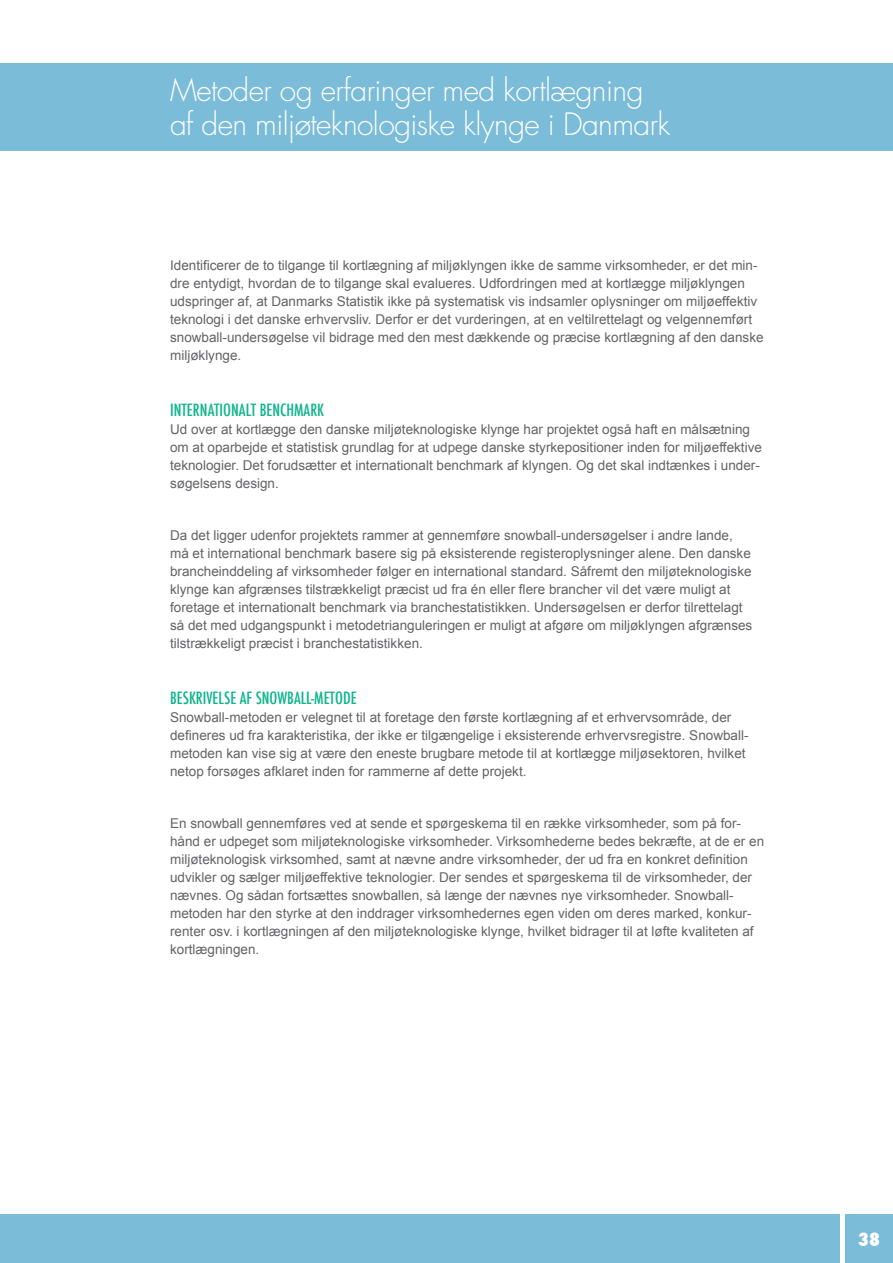
<style>
.page{position:relative;width:893px;height:1263px;background:#fff}
.page>*{position:absolute;margin:0;border:0;box-sizing:border-box;transform-origin:0 0}
.t1{font:300 30px/34.5px "Futura Std";letter-spacing:-.02em;color:#fff}
.t2{font:800 condensed 18px "Futura";color:#fff}
.t3{font:500 condensed 16.5px "Futura";color:#10b58d}
.t4{font:13.5px/18px "Arial";color:#636366}
</style>
<div class="page">
<div style="left:0;top:1215px;width:839px;height:48px;background:#7bbcd9"></div>
<div style="left:0;top:64px;width:893px;height:87px;background:#7bbcd9"></div>
<div style="left:845px;top:1215px;width:48px;height:48px;background:#7bbcd9"></div>
<h1 class="t1" style="left:170px;top:73px;width:502px">Metoder og erfaringer med kortlægning af den miljøteknologiske klynge i Danmark</h1>
<p class="t4" style="left:170px;top:256px;width:595px">Identificerer de to tilgange til kortlægning af miljøklyngen ikke de samme virksomheder, er det min&shy;dre entydigt, hvordan de to tilgange skal evalueres. Udfordringen med at kortlægge miljøklyngen udspringer af, at Danmarks Statistik ikke på systematisk vis indsamler oplysninger om miljøeffektiv teknologi i det danske erhvervsliv. Derfor er det vurderingen, at en veltilrettelagt og velgennemført snowball-undersøgelse vil bidrage med den mest dækkende og præcise kortlægning af den danske miljøklynge.</p>
<p class="t3" style="left:170px;top:399px;width:156px">INTERNATIONALT BENCHMARK</p>
<p class="t4" style="left:170px;top:420px;width:593px">Ud over at kortlægge den danske miljøteknologiske klynge har projektet også haft en målsætning om at oparbejde et statistisk grundlag for at udpege danske styrkepositioner inden for miljøeffektive teknologier. Det forudsætter et internationalt benchmark af klyngen. Og det skal indtænkes i under&shy;søgelsens design.</p>
<p class="t4" style="left:170px;top:526px;width:584px">Da det ligger udenfor projektets rammer at gennemføre snowball-undersøgelser i andre lande, må et international benchmark basere sig på eksisterende registeroplysninger alene. Den danske brancheinddeling af virksomheder følger en international standard. Såfremt den miljøteknologiske klynge kan afgrænses tilstrækkeligt præcist ud fra én eller flere brancher vil det være muligt at foretage et internationalt benchmark via branchestatistikken. Undersøgelsen er derfor tilrettelagt så det med udgangspunkt i metodetrianguleringen er muligt at afgøre om miljøklyngen afgrænses tilstrækkeligt præcist i branchestatistikken.</p>
<p class="t3" style="left:170px;top:687px;width:188px">BESKRIVELSE AF SNOWBALL-METODE</p>
<p class="t4" style="left:170px;top:708px;width:580px">Snowball-metoden er velegnet til at foretage den første kortlægning af et erhvervsområde, der defineres ud fra karakteristika, der ikke er tilgængelige i eksisterende erhvervsregistre. Snowball&shy;metoden kan vise sig at være den eneste brugbare metode til at kortlægge miljøsektoren, hvilket netop forsøges afklaret inden for rammerne af dette projekt.</p>
<p class="t4" style="left:170px;top:814px;width:596px">En snowball gennemføres ved at sende et spørgeskema til en række virksomheder, som på for&shy;hånd er udpeget som miljøteknologiske virksomheder. Virksomhederne bedes bekræfte, at de er en miljøteknologisk virksomhed, samt at nævne andre virksomheder, der ud fra en konkret definition udvikler og sælger miljøeffektive teknologier. Der sendes et spørgeskema til de virksomheder, der nævnes. Og sådan fortsættes snowballen, så længe der nævnes nye virksomheder. Snowball&shy;metoden har den styrke at den inddrager virksomhedernes egen viden om deres marked, konkur&shy;renter osv. i kortlægningen af den miljøteknologiske klynge, hvilket bidrager til at løfte kvaliteten af kortlægningen.</p>
<h2 class="t2" style="left:858px;top:1227px;width:23px">38</h2>
</div>
